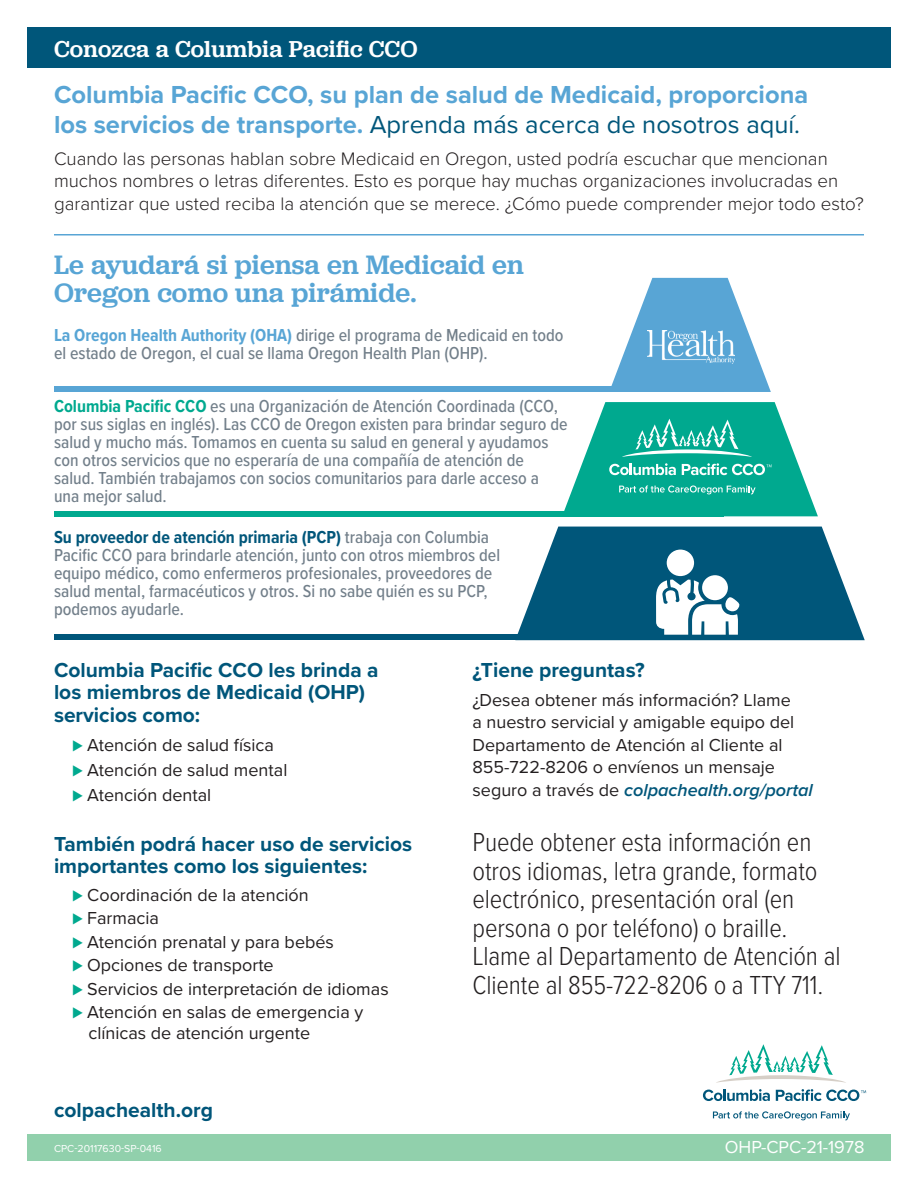
<style>
.page{position:relative;width:918px;height:1188px;background:#fff}
.page>*{position:absolute;margin:0;border:0;box-sizing:border-box;transform-origin:0 0}
.t1{font:500 27.75px/28.5px "Jubilat";letter-spacing:.01em;color:#58a5d5}
.text-FL{font:300 27px/28.5px "Proxima Nova Cond";letter-spacing:-.005em;color:#231f20}
.t2{font:700 25.5px/30px "Proxima Nova";color:#58a5d5}
.t3{font:500 24px "Jubilat";letter-spacing:.005em;color:#fff}
.t4{font:700 21px/22.5px "Proxima Nova";color:#00567a}
.Body{font:300 18.75px/22.5px "Proxima Nova";color:#231f20}
.pyr_text{font:500 18px/18px "Proxima Nova Cond";color:#727f8a}
.bullet{font:18px/21px "Proxima Nova";color:#231f20}
.text-FL-2{font:18px/22.5px "Proxima Nova";color:#231f20}
.text-FL-3{font:18px "Proxima Nova";letter-spacing:-.005em;color:#fff}
.t5{font:10.5px "Proxima Nova";color:#fff}
.s1{font-weight:400;color:#00567a}
.s2{font-weight:700;color:#58a5d5}
.s3{font-weight:700;color:#00a98f}
.s4{font-weight:700;color:#00567a}
.s5{color:#00a98f}
.s6{font-weight:600;font-style:italic;color:#00567a}
</style>
<div class="page">
<svg style="left:716px;top:1044px;width:130px;height:39px"></svg>
<svg style="left:713px;top:1111px;width:137px;height:9px"></svg>
<svg style="left:703px;top:1089px;width:67px;height:12px"></svg>
<svg style="left:776px;top:1089px;width:90px;height:12px"></svg>
<div style="left:27px;top:1134px;width:864px;height:27px;background:#91d0ac"></div>
<div style="left:27px;top:27px;width:864px;height:41px;background:#00567a"></div>
<hr style="left:54px;top:234px;width:810px;height:2px;background:#58a5d5">
<svg style="left:609px;top:278px;width:162px;height:114px"></svg>
<div style="left:54px;top:387px;width:669px;height:5px;background:#58a5d5"></div>
<div style="left:54px;top:511px;width:669px;height:5px;background:#00a98f"></div>
<div style="left:54px;top:635px;width:685px;height:5px;background:#00567a"></div>
<img style="left:647px;top:330px;width:88px;height:33px">
<svg style="left:515px;top:527px;width:350px;height:113px"></svg>
<div style="left:702px;top:575px;width:26px;height:25px;background:#fff;border-radius:50%"></div>
<svg style="left:564px;top:402px;width:254px;height:114px"></svg>
<p class="t3" style="left:54px;top:33px;width:365px">Conozca a Columbia Pacific CCO</p>
<p class="t2" style="left:54px;top:78px;width:756px">Columbia Pacific CCO, su plan de salud de Medicaid, proporciona los servicios de transporte. <span class="s1">Aprenda más acerca de nosotros aquí.</span></p>
<p class="Body" style="left:54px;top:146px;width:811px">Cuando las personas hablan sobre Medicaid en Oregon, usted podría escuchar que mencionan muchos nombres o letras diferentes. Esto es porque hay muchas organizaciones involucradas en garantizar que usted reciba la atención que se merece. ¿Cómo puede comprender mejor todo esto?</p>
<p class="t1" style="left:54px;top:250px;width:471px">Le ayudará si piensa en Medicaid en<br>Oregon como una pirámide.</p>
<p class="pyr_text" style="left:54px;top:325px;width:511px"><span class="s2">La Oregon Health Authority (OHA)</span> dirige el programa de Medicaid en todo el estado de Oregon, el cual se llama Oregon Health Plan (OHP).</p>
<p class="pyr_text" style="left:54px;top:396px;width:515px"><span class="s3">Columbia Pacific CCO</span> es una Organización de Atención Coordinada (CCO, por sus siglas en inglés). Las CCO de Oregon existen para brindar seguro de salud y mucho más. Tomamos en cuenta su salud en general y ayudamos con otros servicios que no esperaría de una compañía de atención de salud. También trabajamos con socios comunitarios para darle acceso a una mejor salud.</p>
<p class="pyr_text" style="left:54px;top:528px;width:448px"><span class="s4">Su proveedor de atención primaria (PCP)</span> trabaja con Columbia Pacific CCO para brindarle atención, junto con otros miembros del equipo médico, como enfermeros profesionales, proveedores de salud mental, farmacéuticos y otros. Si no sabe quién es su PCP, podemos ayudarle.</p>
<p class="t4" style="left:54px;top:658px;width:326px">Columbia Pacific CCO les brinda a los miembros de Medicaid (OHP) servicios como:</p>
<p class="bullet" style="left:72px;top:734px;width:203px"><span class="s5">⊲</span> Atención de salud física</p>
<p class="bullet" style="left:72px;top:759px;width:217px"><span class="s5">⊲</span> Atención de salud mental</p>
<p class="bullet" style="left:72px;top:783px;width:141px"><span class="s5">⊲</span> Atención dental</p>
<p class="t4" style="left:54px;top:832px;width:360px">También podrá hacer uso de servicios importantes como los siguientes:</p>
<p class="bullet" style="left:72px;top:884px;width:238px"><span class="s5">⊲</span> Coordinación de la atención</p>
<p class="bullet" style="left:72px;top:907px;width:89px"><span class="s5">⊲</span> Farmacia</p>
<p class="bullet" style="left:72px;top:930px;width:263px"><span class="s5">⊲</span> Atención prenatal y para bebés</p>
<p class="bullet" style="left:72px;top:954px;width:203px"><span class="s5">⊲</span> Opciones de transporte</p>
<p class="bullet" style="left:72px;top:977px;width:318px"><span class="s5">⊲</span> Servicios de interpretación de idiomas</p>
<p class="bullet" style="left:89px;top:1001px;width:276px;text-indent:-17px"><span class="s5">⊲</span> Atención en salas de emergencia y clínicas de atención urgente</p>
<p class="t4" style="left:54px;top:1099px;width:160px">colpachealth.org</p>
<p class="t5" style="left:54px;top:1141px;width:109px">CPC-20117630-SP-0416</p>
<p class="t4" style="left:472px;top:658px;width:174px">¿Tiene preguntas?</p>
<p class="text-FL-2" style="left:472px;top:688px;width:342px">¿Desea obtener más información? Llame<br>a nuestro servicial y amigable equipo del Departamento de Atención al Cliente al 855-722-8206 o envíenos un mensaje seguro a través de <span class="s6">colpachealth.org/portal</span></p>
<p class="text-FL" style="left:472px;top:827px;width:370px">Puede obtener esta información en otros idiomas, letra grande, formato electrónico, presentación oral (en persona o por teléfono) o braille.<br>Llame al Departamento de Atención al Cliente al 855-722-8206 o a TTY 711.</p>
<p class="text-FL-3" style="left:725px;top:1134px;width:141px">OHP-CPC-21-1978</p>
</div>
